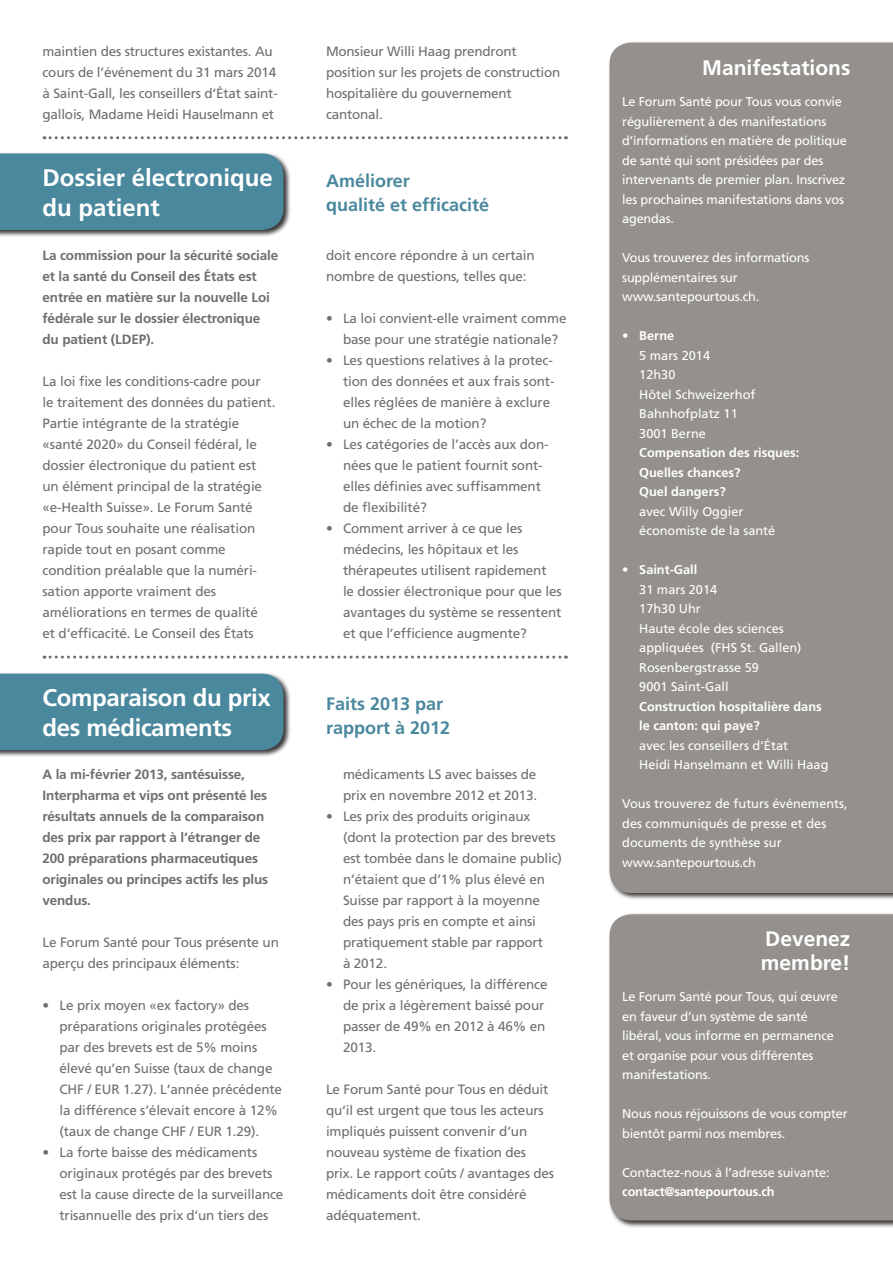
<style>
.page{position:relative;width:893px;height:1263px;background:#fff}
.page>*{position:absolute;margin:0;border:0;box-sizing:border-box;transform-origin:0 0}
.t1{font:700 24px/30px "Frutiger";letter-spacing:-.015em;color:#fff}
.t2{font:700 21px "Frutiger";color:#fff}
.t3{font:700 18px "Frutiger";color:#4a889d}
.t4{font:13.5px/21px "Frutiger";letter-spacing:-.01em;color:#716e6c}
.t5{font:700 13.5px/21px "Frutiger";letter-spacing:-.01em;color:#716e6c}
.t6{font:12.75px/19.5px "Frutiger";letter-spacing:-.015em;color:#fff}
.t7{font:700 12.75px "Frutiger";color:#fff}
.t8{font:700 12.75px "Frutiger";letter-spacing:-.02em;color:#fff}
</style>
<div class="page">
<div style="left:609px;top:43px;width:284px;height:850px;background:#94918d"></div>
<div style="left:0;top:672px;width:291px;height:85px;background:#231f20;opacity:.9"></div>
<div style="left:0;top:674px;width:283px;height:76px;background:#4a889d"></div>
<svg style="left:44px;top:656px;width:522px;height:3px"></svg>
<div style="left:608px;top:912px;width:285px;height:316px;background:#231f20;opacity:.9"></div>
<div style="left:609px;top:914px;width:284px;height:306px;background:#94918d"></div>
<div style="left:0;top:152px;width:291px;height:85px;background:#231f20;opacity:.9"></div>
<div style="left:0;top:153px;width:283px;height:77px;background:#4a889d"></div>
<svg style="left:44px;top:136px;width:522px;height:3px"></svg>
<p class="t4" style="left:43px;top:41px;width:237px">maintien des structures existantes. Au cours de l’événement du 31 mars 2014 à Saint-Gall, les conseillers d‘État saint&shy;gallois, Madame Heidi Hauselmann et</p>
<p class="t4" style="left:326px;top:41px;width:236px">Monsieur Willi Haag prendront position sur les projets de construction hospitalière du gouvernement cantonal.</p>
<p class="t1" style="left:43px;top:162px;width:232px">Dossier électronique du patient</p>
<p class="t3" style="left:326px;top:170px;width:85px">Améliorer</p>
<p class="t3" style="left:326px;top:194px;width:165px">qualité et efficacité</p>
<p class="t5" style="left:43px;top:245px;width:237px">La commission pour la sécurité sociale et la santé du Conseil des États est entrée en matière sur la nouvelle Loi fédérale sur le dossier électronique</p>
<p class="t5" style="left:43px;top:329px;width:113px">du patient (LDEP).</p>
<p class="t4" style="left:43px;top:371px;width:234px">La loi fixe les conditions-cadre pour<br>le traitement des données du patient.<br>Partie intégrante de la stratégie «santé 2020» du Conseil fédéral, le dossier électronique du patient est un élément principal de la stratégie «e-Health Suisse». Le Forum Santé pour Tous souhaite une réalisation</p>
<p class="t4" style="left:43px;top:539px;width:185px">rapide tout en posant comme</p>
<p class="t4" style="left:43px;top:560px;width:216px">condition préalable que la numéri&shy;sation apporte vraiment des</p>
<p class="t4" style="left:43px;top:602px;width:217px">améliorations en termes de qualité</p>
<p class="t4" style="left:43px;top:623px;width:213px">et d‘efficacité. Le Conseil des États</p>
<p class="t4" style="left:326px;top:245px;width:210px">doit encore répondre à un certain nombre de questions, telles que:</p>
<p class="t4" style="left:343px;top:308px;width:225px;text-indent:-17px">• La loi convient-elle vraiment comme base pour une stratégie nationale?</p>
<p class="t4" style="left:343px;top:350px;width:213px;text-indent:-17px">• Les questions relatives à la protec&shy;tion des données et aux frais sont&shy;elles réglées de manière à exclure un échec de la motion?</p>
<p class="t4" style="left:343px;top:434px;width:207px;text-indent:-17px">• Les catégories de l’accès aux don&shy;nées que le patient fournit sont&shy;elles définies avec suffisamment</p>
<p class="t4" style="left:343px;top:497px;width:85px">de flexibilité?</p>
<p class="t4" style="left:326px;top:518px;width:198px">• Comment arriver à ce que les</p>
<p class="t4" style="left:343px;top:539px;width:177px">médecins, les hôpitaux et les</p>
<p class="t4" style="left:343px;top:560px;width:205px">thérapeutes utilisent rapidement</p>
<p class="t4" style="left:343px;top:581px;width:220px;text-align:justify">le dossier électronique pour que les avantages du système se ressentent et que l’efficience augmente?</p>
<p class="t1" style="left:43px;top:683px;width:230px">Comparaison du prix des médicaments</p>
<p class="t3" style="left:326px;top:693px;width:119px">Faits 2013 par</p>
<p class="t3" style="left:326px;top:717px;width:126px">rapport à 2012</p>
<p class="t5" style="left:43px;top:763px;width:204px">A la mi-février 2013, santésuisse,</p>
<p class="t5" style="left:43px;top:784px;width:227px">Interpharma et vips ont présenté les résultats annuels de la comparaison des prix par rapport à l‘étranger de<br>200 préparations pharmaceutiques originales ou principes actifs les plus vendus.</p>
<p class="t4" style="left:43px;top:931px;width:238px">Le Forum Santé pour Tous présente un aperçu des principaux éléments:</p>
<p class="t4" style="left:60px;top:994px;width:224px;text-indent:-17px">• Le prix moyen «ex factory» des préparations originales protégées par des brevets est de 5% moins élevé qu’en Suisse (taux de change CHF / EUR 1.27). L‘année précédente la différence s’élevait encore à 12% (taux de change CHF / EUR 1.29).</p>
<p class="t4" style="left:60px;top:1141px;width:225px;text-indent:-17px">• La forte baisse des médicaments originaux protégés par des brevets est la cause directe de la surveillance trisannuelle des prix d‘un tiers des</p>
<p class="t4" style="left:343px;top:763px;width:195px">médicaments LS avec baisses de</p>
<p class="t4" style="left:343px;top:784px;width:196px">prix en novembre 2012 et 2013.</p>
<p class="t4" style="left:343px;top:805px;width:220px;text-indent:-17px">• Les prix des produits originaux (dont la protection par des brevets est tombée dans le domaine public) n’étaient que d’1% plus élevé en Suisse par rapport à la moyenne</p>
<p class="t4" style="left:343px;top:910px;width:201px">des pays pris en compte et ainsi pratiquement stable par rapport</p>
<p class="t4" style="left:343px;top:952px;width:46px">à 2012.</p>
<p class="t4" style="left:326px;top:973px;width:223px">• Pour les génériques, la différence</p>
<p class="t4" style="left:343px;top:994px;width:204px;text-align:justify">de prix a légèrement baissé pour passer de 49% en 2012 à 46% en 2013.</p>
<p class="t4" style="left:326px;top:1078px;width:224px">Le Forum Santé pour Tous en déduit qu‘il est urgent que tous les acteurs impliqués puissent convenir d‘un</p>
<p class="t4" style="left:326px;top:1141px;width:202px">nouveau système de fixation des</p>
<p class="t4" style="left:326px;top:1162px;width:230px">prix. Le rapport coûts / avantages des</p>
<p class="t4" style="left:326px;top:1183px;width:202px">médicaments doit être considéré adéquatement.</p>
<p class="t2" style="left:702px;top:55px;width:150px">Manifestations</p>
<p class="t6" style="left:622px;top:92px;width:226px">Le Forum Santé pour Tous vous convie régulièrement à des manifestations d’informations en matière de politique de santé qui sont présidées par des intervenants de premier plan. Inscrivez les prochaines manifestations dans vos agendas.</p>
<p class="t6" style="left:622px;top:248px;width:189px">Vous trouverez des informations</p>
<p class="t6" style="left:622px;top:268px;width:117px">supplémentaires sur</p>
<p class="t6" style="left:622px;top:287px;width:139px">www.santepourtous.ch.</p>
<p class="t7" style="left:622px;top:328px;width:53px">• Berne</p>
<p class="t6" style="left:639px;top:346px;width:72px">5 mars 2014</p>
<p class="t6" style="left:639px;top:365px;width:38px">12h30</p>
<p class="t6" style="left:639px;top:385px;width:118px">Hôtel Schweizerhof</p>
<p class="t6" style="left:639px;top:404px;width:100px">Bahnhofplatz 11</p>
<p class="t6" style="left:639px;top:424px;width:68px">3001 Berne</p>
<p class="t7" style="left:639px;top:445px;width:162px">Compensation des risques:</p>
<p class="t7" style="left:639px;top:465px;width:103px">Quelles chances?</p>
<p class="t7" style="left:639px;top:484px;width:88px">Quel dangers?</p>
<p class="t6" style="left:639px;top:502px;width:106px">avec Willy Oggier</p>
<p class="t6" style="left:639px;top:521px;width:138px">économiste de la santé</p>
<p class="t7" style="left:622px;top:562px;width:77px">• Saint-Gall</p>
<p class="t6" style="left:639px;top:580px;width:79px">31 mars 2014</p>
<p class="t6" style="left:639px;top:599px;width:63px">17h30 Uhr</p>
<p class="t6" style="left:639px;top:619px;width:146px">Haute école des sciences</p>
<p class="t6" style="left:639px;top:638px;width:164px">appliquées (FHS St. Gallen)</p>
<p class="t6" style="left:639px;top:658px;width:121px">Rosenbergstrasse 59</p>
<p class="t6" style="left:639px;top:677px;width:91px">9001 Saint-Gall</p>
<p class="t7" style="left:639px;top:699px;width:184px">Construction hospitalière dans</p>
<p class="t7" style="left:639px;top:718px;width:122px">le canton: qui paye?</p>
<p class="t6" style="left:639px;top:736px;width:150px">avec les conseillers d’État</p>
<p class="t6" style="left:639px;top:755px;width:191px">Heidi Hanselmann et Willi Haag</p>
<p class="t6" style="left:622px;top:794px;width:227px">Vous trouverez de futurs événements, des communiqués de presse et des</p>
<p class="t6" style="left:622px;top:833px;width:161px">documents de synthèse sur</p>
<p class="t6" style="left:622px;top:853px;width:135px">www.santepourtous.ch</p>
<p class="t2" style="left:765px;top:926px;width:87px">Devenez</p>
<p class="t2" style="left:761px;top:950px;width:91px">membre!</p>
<p class="t6" style="left:622px;top:987px;width:217px">Le Forum Santé pour Tous, qui œuvre en faveur d’un système de santé</p>
<p class="t6" style="left:622px;top:1026px;width:213px">libéral, vous informe en permanence</p>
<p class="t6" style="left:622px;top:1045px;width:193px">et organise pour vous différentes</p>
<p class="t6" style="left:622px;top:1065px;width:90px">manifestations.</p>
<p class="t6" style="left:622px;top:1104px;width:227px">Nous nous réjouissons de vous compter bientôt parmi nos membres.</p>
<p class="t6" style="left:622px;top:1162px;width:209px">Contactez-nous à l’adresse suivante:</p>
<p class="t8" style="left:622px;top:1184px;width:154px">contact@santepourtous.ch</p>
</div>
